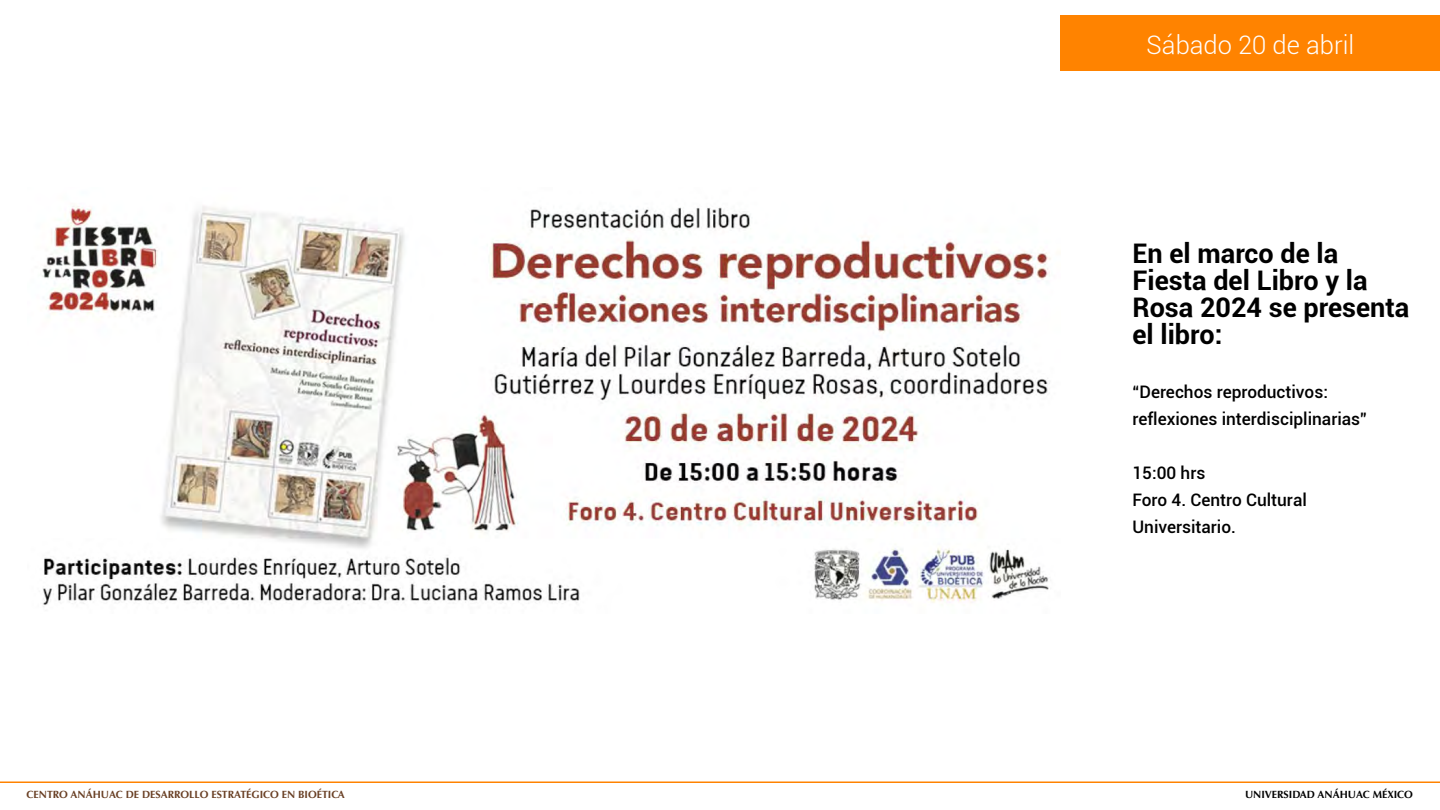
<style>
.page{position:relative;width:1440px;height:810px;background:#fff}
.page>*{position:absolute;margin:0;border:0;box-sizing:border-box;transform-origin:0 0}
.t1{font:700 27px/27px "Roboto";color:#000}
.t2{font:300 25.5px "Roboto";color:#fff}
.t3{font:500 17.25px/27px "Roboto";color:#000}
.t4{font:700 10.5px "Optima";color:#693f24}
.t5{font:700 10.5px "Optima";color:#000}
</style>
<div class="page">
<div style="left:1061px;top:16px;width:379px;height:55px;background:#ff8300"></div>
<hr style="left:0;top:782px;width:1440px;height:1px;background:#ff8300">
<img style="left:42px;top:206px;width:1009px;height:401px">
<h2 class="t2" style="left:1147px;top:27px;width:209px">Sábado 20 de abril</h2>
<h1 class="t1" style="left:1132px;top:239px;width:278px">En el marco de la<br>Fiesta del Libro y la<br>Rosa 2024 se presenta el libro:</h1>
<p class="t3" style="left:1132px;top:378px;width:236px">“Derechos reproductivos: reflexiones interdisciplinarias”</p>
<p class="t3" style="left:1132px;top:459px;width:176px">15:00 hrs<br>Foro 4. Centro Cultural<br>Universitario.</p>
<p class="t4" style="left:27px;top:788px;width:320px">CENTRO ANÁHUAC DE DESARROLLO ESTRATÉGICO EN BIOÉTICA</p>
<p class="t5" style="left:1245px;top:788px;width:169px">UNIVERSIDAD ANÁHUAC MÉXICO</p>
</div>
